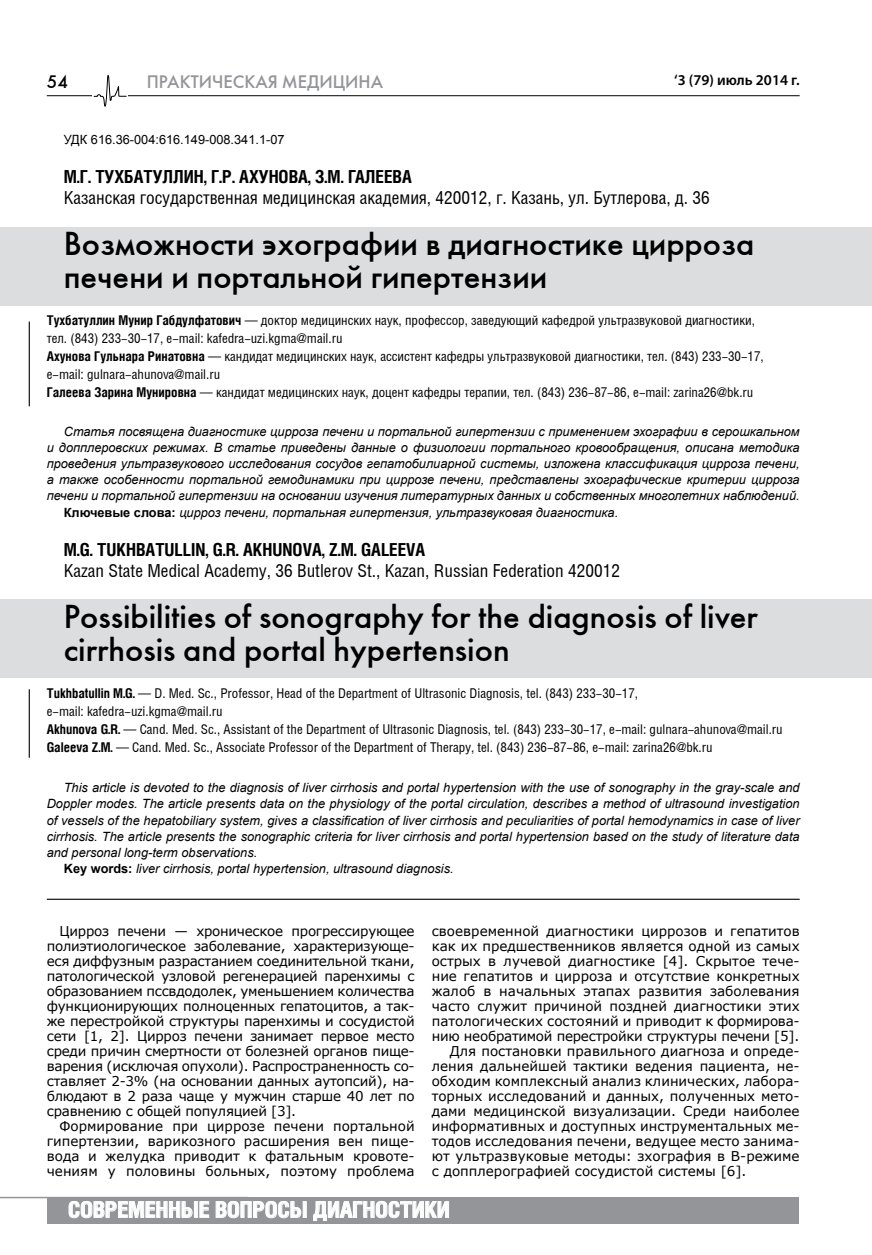
<style>
.page{position:relative;width:872px;height:1255px;background:#fff}
.page>*{position:absolute;margin:0;border:0;box-sizing:border-box;transform-origin:0 0}
.t1{font:33px/33px "Futuris C";color:#000}
.t2{font:700 21.75px "Helios Cond";color:#fff;scale:1.05 1}
.t3{font:18px "Helios Cond";color:#000}
.t4{font:700 18px "Helios Cond";color:#000}
.t5{font:18px "Futuris C";color:#939598}
.t6{font:18px "Futuris C";color:#000}
.t7{font:600 15px "Myriad Pro";color:#000}
.t8{font:13.5px/15px "Verdana";color:#000;text-align:justify}
.t9{font:13.5px/18px "Helios Cond";color:#000}
.t10{font:13.5px/15px "Verdana";letter-spacing:-.02em;color:#000}
.t11{font:italic 12.75px "Arial";color:#000}
.t12{font:12.75px "Arial";color:#000}
.s1{font-weight:700}
.s2{font-weight:700;font-style:normal}
</style>
<div class="page">
<hr style="left:47px;top:95px;width:752px;height:1px;background:#000">
<div style="left:47px;top:1196px;width:751px;height:27px;background:#939598"></div>
<svg style="left:69px;top:1201px;width:140px;height:16px"></svg>
<svg style="left:216px;top:1201px;width:91px;height:16px"></svg>
<svg style="left:313px;top:1201px;width:136px;height:19px"></svg>
<hr style="left:0;top:1196px;width:248px;height:2px;background:#939598">
<div style="left:93px;top:74px;width:35px;height:33px;background:#fff"></div>
<svg style="left:93px;top:74px;width:34px;height:33px"></svg>
<hr style="left:47px;top:898px;width:752px;height:1px;background:#000">
<div style="left:0;top:227px;width:872px;height:79px;background:#dcddde"></div>
<div style="left:0;top:599px;width:872px;height:78px;background:#dcddde"></div>
<hr style="left:29px;top:321px;width:1px;height:85px;background:#000">
<hr style="left:29px;top:689px;width:1px;height:68px;background:#000">
<h3 class="t6" style="left:47px;top:71px;width:23px">54</h3>
<h3 class="t5" style="left:147px;top:71px;width:238px">ПРАКТИЧЕСКАЯ МЕДИЦИНА</h3>
<p class="t7" style="left:674px;top:71px;width:127px">‘3 (79) июль 2014 г.</p>
<p class="t12" style="left:64px;top:131px;width:222px">УДК 616.36-004:616.149-008.341.1-07</p>
<h3 class="t4" style="left:64px;top:166px;width:72px">М.Г. ТУХБАТУЛЛИН</h3>
<h3 class="t4" style="left:204px;top:166px;width:66px">, Г.Р. АХУНОВА</h3>
<h3 class="t4" style="left:308px;top:166px;width:51px">, З.М. ГАЛЕЕВА</h3>
<h3 class="t3" style="left:64px;top:187px;width:647px">Казанская государственная медицинская академия, 420012, г. Казань, ул. Бутлерова, д. 36</h3>
<h1 class="t1" style="left:64px;top:227px;width:692px">Возможности эхографии в диагностике цирроза печени и портальной гипертензии</h1>
<p class="t9" style="left:47px;top:312px;width:718px"><span class="s1">Тухбатуллин Мунир Габдулфатович</span> — доктор медицинских наук, профессор, заведующий кафедрой ультразвуковой диагностики, тел. (843) 233-30-17, e-mail: kafedra-uzi.kgma@mail.ru<br><span class="s1">Ахунова Гульнара Ринатовна</span> — кандидат медицинских наук, ассистент кафедры ультразвуковой диагностики, тел. (843) 233-30-17, e-mail: gulnara-ahunova@mail.ru<br><span class="s1">Галеева Зарина Мунировна</span> — кандидат медицинских наук, доцент кафедры терапии, тел. (843) 236-87-86, e-mail: zarina26@bk.ru</p>
<p class="t11" style="left:64px;top:423px;width:737px">Статья посвящена диагностике цирроза печени и портальной гипертензии с применением эхографии в серошкальном</p>
<p class="t11" style="left:47px;top:439px;width:754px">и допплеровских режимах. В статье приведены данные о физиологии портального кровообращения, описана методика</p>
<p class="t11" style="left:47px;top:455px;width:754px">проведения ультразвукового исследования сосудов гепатобилиарной системы, изложена классификация цирроза печени,</p>
<p class="t11" style="left:47px;top:471px;width:754px">а также особенности портальной гемодинамики при циррозе печени, представлены эхографические критерии цирроза</p>
<p class="t11" style="left:47px;top:487px;width:754px">печени и портальной гипертензии на основании изучения литературных данных и собственных многолетних наблюдений.</p>
<p class="t11" style="left:64px;top:504px;width:556px"><span class="s2">Ключевые слова:</span> цирроз печени, портальная гипертензия, ультразвуковая диагностика.</p>
<h3 class="t4" style="left:64px;top:538px;width:363px">M.G. TU KHBATU LLIN, G.R. AKHUNOVA, Z.M. GALEEVA</h3>
<h3 class="t3" style="left:64px;top:560px;width:558px">Kazan State Medical Academy, 36 Butlerov St., Kazan, Russian Federation 420012</h3>
<h1 class="t1" style="left:64px;top:600px;width:695px">Possibilities of sonography for the diagnosis of liver cirrhosis and portal hypertension</h1>
<p class="t9" style="left:47px;top:684px;width:737px"><span class="s1">Tukhbatullin M.G.</span> — D. Med. Sc., Professor, Head of the Department of Ultrasonic Diagnosis, tel. (843) 233-30-17,<br>e-mail: kafedra-uzi.kgma@mail.ru<br><span class="s1">Akhunova G.R.</span> — Cand. Med. Sc., Assistant of the Department of Ultrasonic Diagnosis, tel. (843) 233-30-17, e-mail: gulnara-ahunova@mail.ru <span class="s1">Galeeva Z.M.</span> — Cand. Med. Sc., Associate Professor of the Department of Therapy, tel. (843) 236-87-86, e-mail: zarina26@bk.ru</p>
<p class="t11" style="left:64px;top:779px;width:737px">This article is devoted to the diagnosis of liver cirrhosis and portal hypertension with the use of sonography in the gray-scale and</p>
<p class="t11" style="left:47px;top:795px;width:754px">Doppler modes. The article presents data on the physiology of the portal circulation, describes a method of ultrasound investigation</p>
<p class="t11" style="left:47px;top:811px;width:754px">of vessels of the hepatobiliary system, gives a classification of liver cirrhosis and peculiarities of portal hemodynamics in case of liver</p>
<p class="t11" style="left:47px;top:828px;width:754px">cirrhosis. The article presents the sonographic criteria for liver cirrhosis and portal hypertension based on the study of literature data</p>
<p class="t11" style="left:47px;top:844px;width:212px">and personal long-term observations.</p>
<p class="t11" style="left:64px;top:860px;width:391px"><span class="s2">Key words:</span> liver cirrhosis, portal hypertension, ultrasound diagnosis.</p>
<p class="t10" style="left:47px;top:923px;width:369px;text-indent:13px">Цирроз печени — хроническое прогрессирующее полиэтиологическое заболевание, характеризующе&shy;еся диффузным разрастанием соединительной ткани, патологической узловой регенерацией паренхимы с образованием пссвдодолек, уменьшением количества функционирующих полноценных гепатоцитов, а так&shy;же перестройкой структуры паренхимы и сосудистой сети [1, 2]. Цирроз печени занимает первое место среди причин смертности от болезней органов пище&shy;варения (исключая опухоли). Распространенность со&shy;ставляет 2-3% (на основании данных аутопсий), на&shy;блюдают в 2 раза чаще у мужчин старше 40 лет по сравнению с общей популяцией [3].</p>
<p class="t8" style="left:47px;top:1118px;width:369px;text-indent:13px">Формирование при циррозе печени портальной гипертензии, варикозного расширения вен пище&shy;вода и желудка приводит к фатальным кровоте&shy;чениям у половины больных, поэтому проблема</p>
<p class="t8" style="left:432px;top:923px;width:369px">своевременной диагностики циррозов и гепатитов</p>
<p class="t8" style="left:432px;top:938px;width:369px">как их предшественников является одной из самых</p>
<p class="t8" style="left:432px;top:953px;width:369px">острых в лучевой диагностике [4]. Скрытое тече-</p>
<p class="t8" style="left:432px;top:968px;width:369px">ние гепатитов и цирроза и отсутствие конкретных</p>
<p class="t8" style="left:432px;top:983px;width:369px">жалоб в начальных этапах развития заболевания</p>
<p class="t8" style="left:432px;top:998px;width:369px">часто служит причиной поздней диагностики этих</p>
<p class="t8" style="left:432px;top:1013px;width:369px">патологических состояний и приводит к формирова-</p>
<p class="t10" style="left:432px;top:1028px;width:369px">нию необратимой перестройки структуры печени [5].</p>
<p class="t8" style="left:450px;top:1043px;width:351px">Для постановки правильного диагноза и опреде-</p>
<p class="t8" style="left:432px;top:1058px;width:369px">ления дальнейшей тактики ведения пациента, не-</p>
<p class="t8" style="left:432px;top:1073px;width:369px">обходим комплексный анализ клинических, лабора-</p>
<p class="t8" style="left:432px;top:1088px;width:369px">торных исследований и данных, полученных мето-</p>
<p class="t8" style="left:432px;top:1103px;width:369px">дами медицинской визуализации. Среди наиболее</p>
<p class="t8" style="left:432px;top:1118px;width:369px">информативных и доступных инструментальных ме-</p>
<p class="t8" style="left:432px;top:1133px;width:369px">тодов исследования печени, ведущее место занима-</p>
<p class="t8" style="left:432px;top:1148px;width:369px">ют ультразвуковые методы: зхография в B-режиме</p>
<p class="t8" style="left:432px;top:1163px;width:316px">с допплерографией сосудистой системы [6].</p>
<h2 class="t2" style="left:68px;top:1196px;width:365px">Современные вопросы диагностики</h2>
</div>
